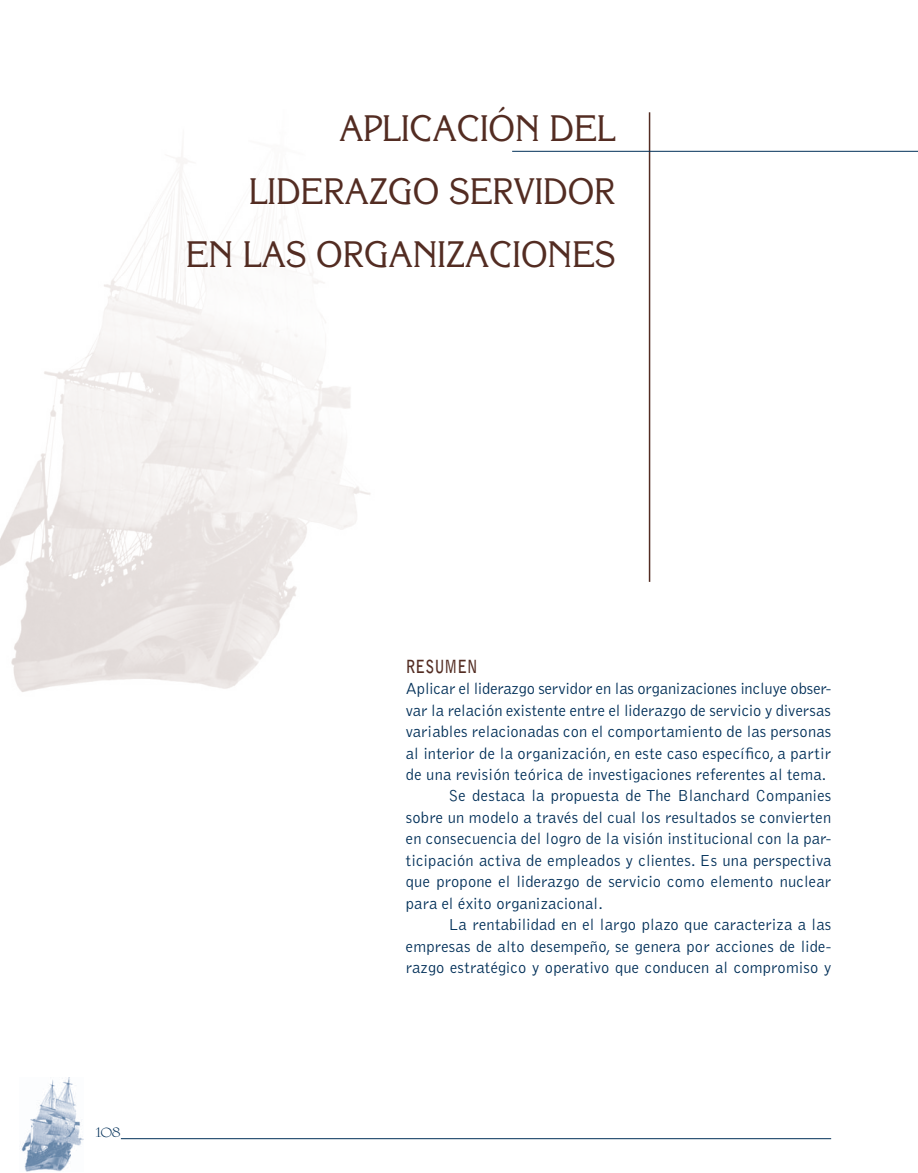
<style>
.page{position:relative;width:918px;height:1173px;background:#fff}
.page>*{position:absolute;margin:0;border:0;box-sizing:border-box;transform-origin:0 0}
.t1{font:36px "Korinna";color:#532c22;scale:.9 1}
.t2{font:700 18px "Bell Gothic";letter-spacing:.01em;color:#532c22;scale:.8 1}
.t3{font:300 16.5px "Bell Gothic";letter-spacing:.01em;color:#002f58}
.t4{font:15px "University Roman";color:#002f58;scale:1.3 1}
</style>
<div class="page">
<hr style="left:121px;top:1138px;width:710px;height:1px;background:#002f58">
<img style="left:21px;top:1077px;width:62px;height:94px">
<img style="left:0;top:156px;width:371px;height:536px">
<hr style="left:649px;top:112px;width:1px;height:470px;background:#532c22">
<hr style="left:512px;top:151px;width:406px;height:1px;background:#002f58">
<h1 class="t1" style="left:339px;top:106px;width:48px">APLICACI</h1>
<h1 class="t1" style="left:488px;top:106px;width:93px">ÓN DEL</h1>
<h1 class="t1" style="left:249px;top:169px;width:25px">LIDERAZGO</h1>
<h1 class="t1" style="left:449px;top:169px;width:47px">SERVIDOR</h1>
<h1 class="t1" style="left:186px;top:232px;width:172px">EN LAS ORGA</h1>
<h1 class="t1" style="left:413px;top:232px;width:49px">NIZACIO</h1>
<h1 class="t1" style="left:547px;top:232px;width:77px">NES</h1>
<p class="t4" style="left:95px;top:1124px;width:21px">108</p>
<p class="t2" style="left:406px;top:655px;width:91px">RESUMEN</p>
<p class="t3" style="left:406px;top:680px;width:427px">Aplicar el liderazgo servidor en las organizaciones incluye obser-</p>
<p class="t3" style="left:406px;top:701px;width:426px">var la relación existente entre el liderazgo de servicio y diversas</p>
<p class="t3" style="left:406px;top:723px;width:427px">variables relacionadas con el comportamiento de las personas</p>
<p class="t3" style="left:406px;top:744px;width:427px">al interior de la organización, en este caso específico, a partir</p>
<p class="t3" style="left:406px;top:766px;width:422px">de una revisión teórica de investigaciones referentes al tema.</p>
<p class="t3" style="left:448px;top:787px;width:384px">Se destaca la propuesta de The Blanchard Companies</p>
<p class="t3" style="left:406px;top:809px;width:427px">sobre un modelo a través del cual los resultados se convierten</p>
<p class="t3" style="left:406px;top:830px;width:427px">en consecuencia del logro de la visión institucional con la par-</p>
<p class="t3" style="left:406px;top:851px;width:427px">ticipación activa de empleados y clientes. Es una perspectiva</p>
<p class="t3" style="left:406px;top:873px;width:427px">que propone el liderazgo de servicio como elemento nuclear</p>
<p class="t3" style="left:406px;top:894px;width:199px">para el éxito organizacional.</p>
<p class="t3" style="left:448px;top:916px;width:384px">La rentabilidad en el largo plazo que caracteriza a las</p>
<p class="t3" style="left:406px;top:937px;width:427px">empresas de alto desempeño, se genera por acciones de lide-</p>
<p class="t3" style="left:406px;top:959px;width:427px">razgo estratégico y operativo que conducen al compromiso y</p>
</div>
